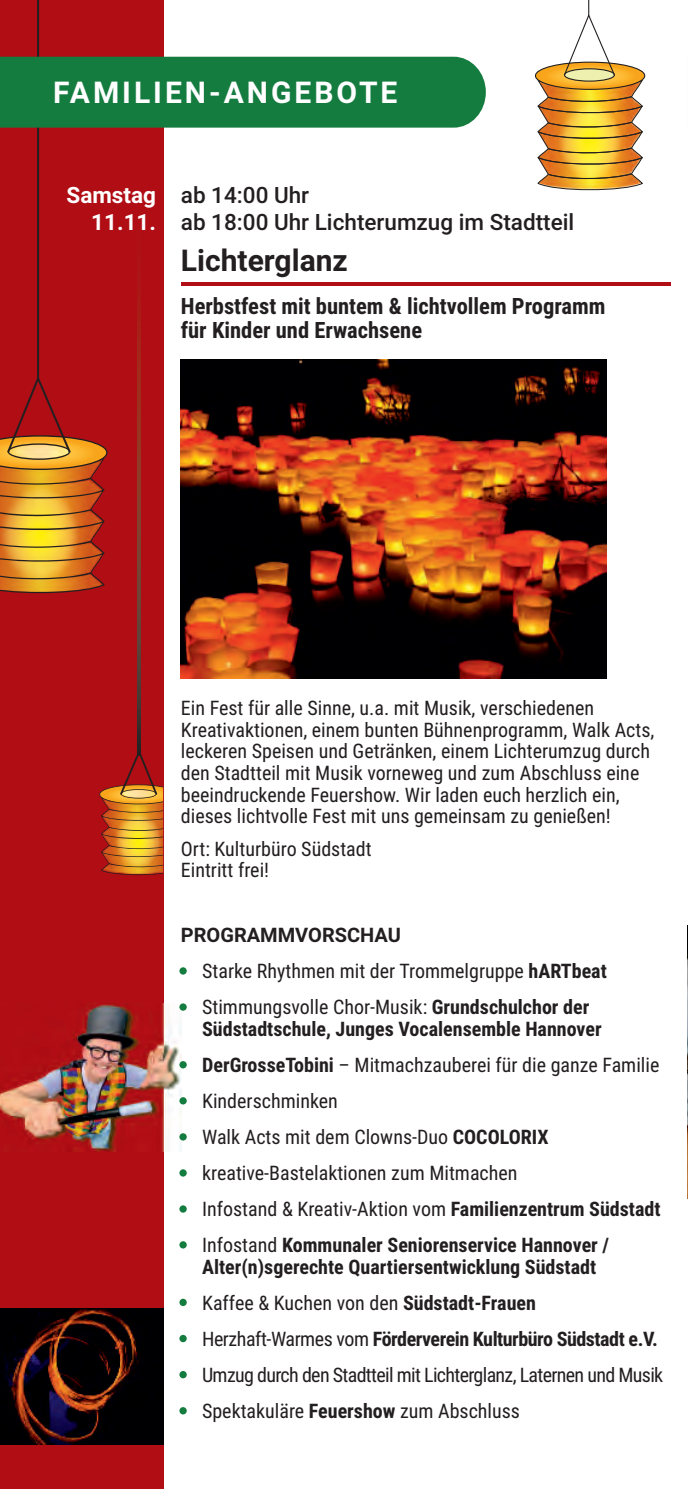
<style>
.page{position:relative;width:688px;height:1489px;background:#fff}
.page>*{position:absolute;margin:0;border:0;box-sizing:border-box;transform-origin:0 0}
.t1{font:700 30px "Roboto";letter-spacing:.1em;color:#fff}
.t2{font:700 30px "Roboto";color:#231f20}
.t3{font:700 22.5px/24.2px "Roboto Condensed";color:#231f20}
.t4{font:500 22.5px/27px "Roboto";color:#231f20}
.t5{font:700 22.5px/27px "Roboto";color:#fff;text-align:right}
.t6{font:20px/36px "Roboto Condensed";color:#231f20}
.t7{font:20px/36px "Roboto Condensed";letter-spacing:-.035em;color:#231f20}
.t8{font:700 20px "Roboto";color:#231f20}
.s1{font-weight:700}
</style>
<div class="page">
<hr style="left:687px;top:0;width:1px;height:1488px;background:#b00d15">
<div style="left:0;top:0;width:163px;height:1488px;background:#b00d15"></div>
<img style="left:687px;top:925px;width:1px;height:273px">
<svg style="left:687px;top:57px;width:1px;height:71px"></svg>
<svg style="left:99px;top:747px;width:64px;height:128px"></svg>
<svg style="left:138px;top:292px;width:2px;height:463px"></svg>
<img style="left:181px;top:359px;width:425px;height:319px">
<hr style="left:181px;top:282px;width:489px;height:3px;background:#b00d15">
<img style="left:0;top:1003px;width:181px;height:147px">
<img style="left:0;top:1308px;width:163px;height:136px">
<svg style="left:0;top:373px;width:107px;height:220px"></svg>
<hr style="left:37px;top:0;width:2px;height:378px;background:#231f20">
<svg style="left:535px;top:0;width:110px;height:191px"></svg>
<div style="left:179px;top:967px;width:8px;height:7px;background:#157c40;border-radius:50%"></div>
<div style="left:179px;top:1003px;width:8px;height:7px;background:#157c40;border-radius:50%"></div>
<div style="left:179px;top:1061px;width:8px;height:7px;background:#157c40;border-radius:50%"></div>
<div style="left:179px;top:1097px;width:8px;height:7px;background:#157c40;border-radius:50%"></div>
<div style="left:179px;top:1133px;width:8px;height:7px;background:#157c40;border-radius:50%"></div>
<div style="left:179px;top:1169px;width:8px;height:7px;background:#157c40;border-radius:50%"></div>
<div style="left:179px;top:1205px;width:8px;height:7px;background:#157c40;border-radius:50%"></div>
<div style="left:179px;top:1241px;width:8px;height:7px;background:#157c40;border-radius:50%"></div>
<svg style="left:179px;top:1298px;width:8px;height:7px"></svg>
<svg style="left:179px;top:1334px;width:8px;height:7px"></svg>
<svg style="left:179px;top:1370px;width:8px;height:8px"></svg>
<svg style="left:179px;top:1406px;width:8px;height:8px"></svg>
<div style="left:0;top:57px;width:485px;height:71px;background:#157c40"></div>
<h1 class="t1" style="left:53px;top:80px;width:346px">FAMILIEN-ANGEBOTE</h1>
<p class="t5" style="left:66px;top:184px;width:91px">Samstag<br>11.11.</p>
<p class="t4" style="left:181px;top:184px;width:395px">ab 14:00 Uhr<br>ab 18:00 Uhr Lichterumzug im Stadtteil</p>
<h1 class="t2" style="left:181px;top:248px;width:168px">Lichterglanz</h1>
<p class="t3" style="left:181px;top:296px;width:426px">Herbstfest mit buntem &amp; lichtvollem Programm für Kinder und Erwachsene</p>
<p class="t6" style="left:181px;top:699px;width:475px;line-height:21.5px">Ein Fest für alle Sinne, u.a. mit Musik, verschiedenen Kreativaktionen, einem bunten Bühnenprogramm, Walk Acts, leckeren Speisen und Getränken, einem Lichterumzug durch den Stadtteil mit Musik vorneweg und zum Abschluss eine beeindruckende Feuershow. Wir laden euch herzlich ein, dieses lichtvolle Fest mit uns gemeinsam zu genießen!</p>
<p class="t6" style="left:181px;top:839px;width:192px;line-height:21.5px">Ort: Kulturbüro Südstadt<br>Eintritt frei!</p>
<p class="t8" style="left:181px;top:927px;width:222px">PROGRAMMVORSCHAU</p>
<p class="t6" style="left:181px;top:955px;width:427px">· Starke Rhythmen mit der Trommelgruppe <span class="s1">hARTbeat </span>· Stimmungsvolle Chor-Musik: <span class="s1">Grundschulchor der</span></p>
<p class="t6" style="left:181px;top:1012px;width:481px;text-indent:21px"><span class="s1">Südstadtschule, Junges Vocalensemble Hannover<br></span>· <span class="s1">DerGrosseTobini</span> – Mitmachzauberei für die ganze Familie · Kinderschminken<br>· Walk Acts mit dem Clowns-Duo <span class="s1">COCOLORIX<br></span>· kreative-Bastelaktionen zum Mitmachen<br>· Infostand &amp; Kreativ-Aktion vom <span class="s1">Familienzentrum Südstadt </span>· Infostand <span class="s1">Kommunaler Seniorenservice Hannover /</span></p>
<p class="t7" style="left:181px;top:1250px;width:484px;text-indent:21px"><span class="s1">Alter(n)sgerechte Quartiersentwicklung Südstadt<br></span>· Kaffee &amp; Kuchen von den <span class="s1">Südstadt-Frauen<br></span>· Herzhaft-Warmes vom <span class="s1">Förderverein Kulturbüro Südstadt e.V. </span>· Umzug durch den Stadtteil mit Lichterglanz, Laternen und Musik · Spektakuläre <span class="s1">Feuershow</span> zum Abschluss</p>
</div>
